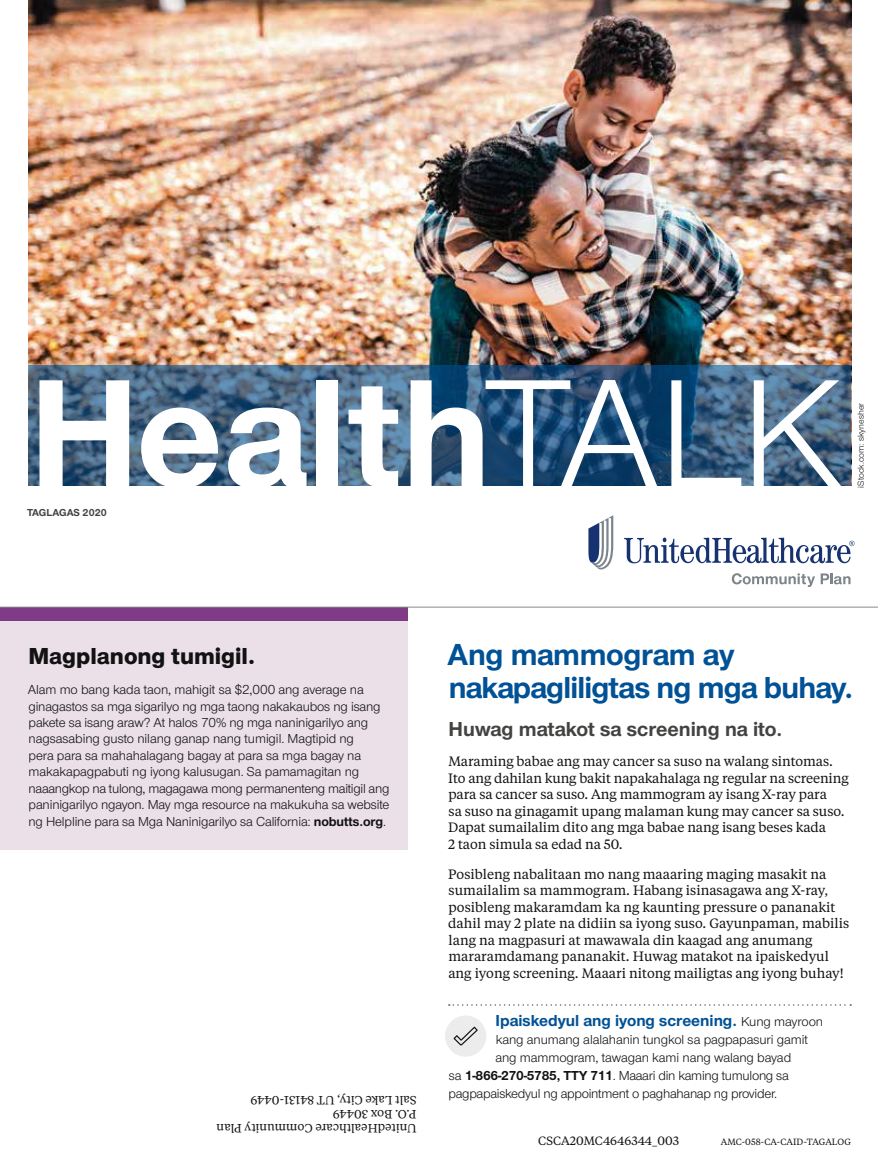
<style>
.page{position:relative;width:878px;height:1161px;background:#fff}
.page>*{position:absolute;margin:0;border:0;box-sizing:border-box;transform-origin:0 0}
.t1{font:700 159.3px "UHC Sans";color:#fff}
.t2{font:700 31.5px/33px "UHC Sans";letter-spacing:-.025em;color:#005195}
.t3{font:800 24px "UHC Sans";color:#121212}
.t4{font:700 21px "UHC Sans";color:#424441}
.t5{font:700 16.5px "UHC Sans";color:#005195}
.t6{font:13.5px/16.5px "UHC Sans";letter-spacing:-.01em;color:#121212}
.t7{font:13.5px/16.5px "UHC Serif Text";color:#121212}
.t8{font:12px/14.2px "UHC Serif Text";color:#121212}
.t9{font:700 10.5px "UHC Sans";color:#424441}
.t10{font:9px "UHC Serif Text";color:#121212}
.t11{font:9px "UHC Sans";color:#121212}
.s1{font-weight:400}
.s2{font-weight:700}
.s3{font-weight:400;font-size:13.5px;color:#121212}
</style>
<div class="page">
<div style="left:0;top:616px;width:407px;height:233px;background:#ebdfe8"></div>
<div style="left:0;top:607px;width:407px;height:14px;background:#7f3b85"></div>
<hr style="left:0;top:607px;width:878px;height:1px;background:#888a8a">
<svg style="left:448px;top:1004px;width:403px;height:2px"></svg>
<div style="left:445px;top:1015px;width:41px;height:42px;background:#ebeceb;border-radius:50%"></div>
<svg style="left:453px;top:1027px;width:25px;height:18px"></svg>
<svg style="left:624px;top:538px;width:230px;height:25px"></svg>
<svg style="left:588px;top:515px;width:25px;height:55px"></svg>
<svg style="left:731px;top:573px;width:119px;height:14px"></svg>
<img style="left:28px;top:0;width:823px;height:365px">
<svg style="left:28px;top:365px;width:823px;height:121px;background:#3a5e80"></svg>
<h1 class="t1" style="left:29px;top:326px;width:813px">Health<span class="s1">TALK</span></h1>
<p class="t9" style="left:27px;top:505px;width:81px">TAGLAGAS 2020</p>
<p class="t11" style="left:854px;top:488px;width:86px;rotate:-90deg">iStock.com: skynesher</p>
<h3 class="t3" style="left:28px;top:639px;width:228px">Magplanong tumigil.</h3>
<p class="t6" style="left:28px;top:681px;width:363px">Alam mo bang kada taon, mahigit sa $2,000 ang average na ginagastos sa mga sigarilyo ng mga taong nakakaubos ng isang pakete sa isang araw? At halos 70% ng mga naninigarilyo ang nagsasabing gusto nilang ganap nang tumigil. Magtipid ng<br>pera para sa mahahalagang bagay at para sa mga bagay na makakapagpabuti ng iyong kalusugan. Sa pamamagitan ng naaangkop na tulong, magagawa mong permanenteng maitigil ang paninigarilyo ngayon. May mga resource na makukuha sa website ng Helpline para sa Mga Naninigarilyo sa California: <span class="s2">nobutts.org</span>.</p>
<p class="t8" style="left:416px;top:1136px;width:201px;rotate:-180deg">UnitedHealthcare Community Plan<br>P.O. Box 30449<br>Salt Lake City, UT 84131-0449</p>
<h2 class="t2" style="left:447px;top:636px;width:407px">Ang mammogram ay nakapagliligtas ng mga buhay.</h2>
<h3 class="t4" style="left:448px;top:715px;width:335px">Huwag matakot sa screening na ito.</h3>
<p class="t7" style="left:448px;top:753px;width:402px">Maraming babae ang may cancer sa suso na walang sintomas.<br>Ito ang dahilan kung bakit napakahalaga ng regular na screening para sa cancer sa suso. Ang mammogram ay isang X-ray para<br>sa suso na ginagamit upang malaman kung may cancer sa suso.<br>Dapat sumailalim dito ang mga babae nang isang beses kada<br>2 taon simula sa edad na 50.</p>
<p class="t7" style="left:448px;top:865px;width:402px">Posibleng nabalitaan mo nang maaaring maging masakit na sumailalim sa mammogram. Habang isinasagawa ang X-ray, posibleng makaramdam ka ng kaunting pressure o pananakit dahil may 2 plate na didiin sa iyong suso. Gayunpaman, mabilis lang na magpasuri at mawawala din kaagad ang anumang mararamdamang pananakit. Huwag matakot na ipaiskedyul ang iyong screening. Maaari nitong mailigtas ang iyong buhay!</p>
<p class="t5" style="left:495px;top:1009px;width:329px">Ipaiskedyul ang iyong screening. <span class="s3">Kung mayroon</span></p>
<p class="t6" style="left:495px;top:1031px;width:314px">kang anumang alalahanin tungkol sa pagpapasuri gamit</p>
<p class="t6" style="left:495px;top:1049px;width:297px">ang mammogram, tawagan kami nang walang bayad</p>
<p class="t6" style="left:449px;top:1067px;width:341px">sa <span class="s2">1-866-270-5785, TTY 711</span>. Maaari din kaming tumulong sa</p>
<p class="t6" style="left:448px;top:1085px;width:330px">pagpapaiskedyul ng appointment o paghahanap ng provider.</p>
<p class="t8" style="left:538px;top:1134px;width:142px">CSCA20MC4646344_003</p>
<p class="t10" style="left:720px;top:1135px;width:132px">AMC-058-CA-CAID-TAGALOG</p>
</div>
